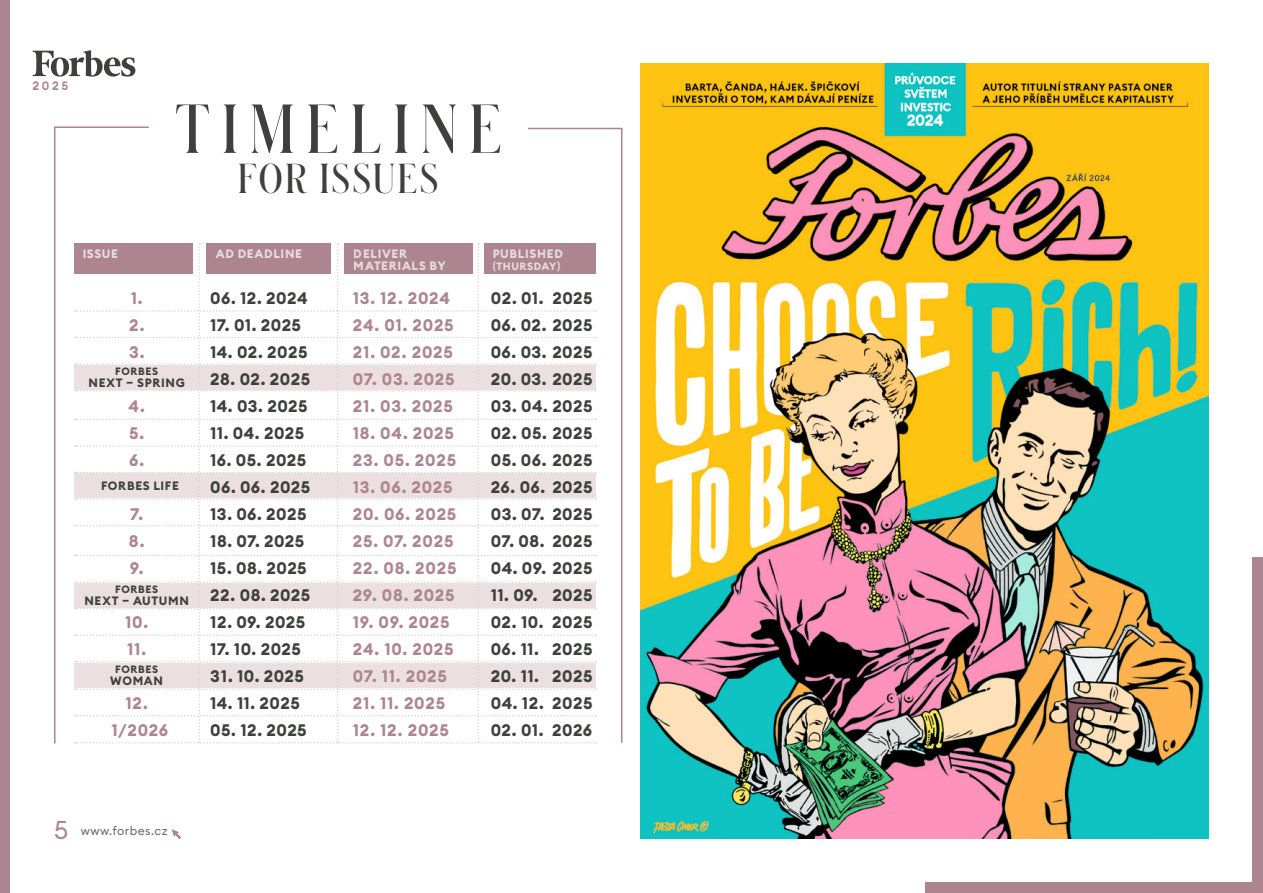
<style>
.page{position:relative;width:1263px;height:893px;background:#fff}
.page>*{position:absolute;margin:0;border:0;box-sizing:border-box;transform-origin:0 0}
.t1{font:600 64.5px "Schnyder Cond L";letter-spacing:.205em;color:#3e403e}
.t2{font:600 39px "Schnyder Cond L";letter-spacing:.08em;color:#3e403e}
.t3{font:700 16.5px "Euclid Circular B";letter-spacing:.025em;color:#3e403e}
.t4{font:700 16.5px/27px "Euclid Circular B";letter-spacing:.045em;color:#ad8591;text-align:justify}
.t5{font:700 12px/12px "Euclid Circular B";letter-spacing:.055em;color:#fff}
.t6{font:700 12px "Euclid Circular B";letter-spacing:.055em;color:#3e403e}
.t7{font:12px "Euclid Circular B";letter-spacing:.04em;color:#676868}
.t8{font:600 12px "Euclid Circular B";color:#ad8591}
.t9{font:700 10.5px "Euclid Circular B";letter-spacing:.06em;color:#3e403e}
.t10{font:700 10.5px "Euclid Circular B";letter-spacing:.06em;color:#fff}
.s1{font-size:25.5px;color:#ad8591}
</style>
<div class="page">
<div style="left:1252px;top:557px;width:11px;height:336px;background:#ad8591"></div>
<div style="left:926px;top:882px;width:337px;height:11px;background:#ad8591"></div>
<img style="left:640px;top:63px;width:569px;height:776px">
<svg style="left:150px;top:243px;width:376px;height:500px"></svg>
<div style="left:74px;top:243px;width:119px;height:31px;background:#ad8591"></div>
<div style="left:206px;top:243px;width:124px;height:31px;background:#ad8591"></div>
<div style="left:344px;top:243px;width:128px;height:31px;background:#ad8591"></div>
<div style="left:484px;top:243px;width:112px;height:31px;background:#ad8591"></div>
<svg style="left:526px;top:127px;width:97px;height:617px"></svg>
<svg style="left:54px;top:126px;width:96px;height:618px"></svg>
<svg style="left:33px;top:50px;width:102px;height:27px"></svg>
<svg style="left:171px;top:829px;width:10px;height:10px"></svg>
<div style="left:0;top:0;width:9px;height:893px;background:#ad8591"></div>
<p class="t8" style="left:33px;top:78px;width:37px">2025</p>
<h1 class="t1" style="left:175px;top:86px;width:327px">TIMELINE</h1>
<h2 class="t2" style="left:238px;top:153px;width:201px">FOR ISSUES</h2>
<p class="t5" style="left:82px;top:248px;width:37px">ISSUE</p>
<p class="t5" style="left:216px;top:248px;width:88px">AD DEADLINE</p>
<p class="t5" style="left:354px;top:248px;width:93px">DELIVER<br>MATERIALS BY</p>
<p class="t4" style="left:129px;top:285px;width:17px">1.<br>2.<br>3.</p>
<p class="t5" style="left:493px;top:248px;width:72px">PUBLISHED</p>
<p class="t10" style="left:493px;top:259px;width:69px">(THURSDAY)</p>
<p class="t3" style="left:210px;top:288px;width:99px">06. 12. 2024</p>
<p class="t4" style="left:353px;top:285px;width:99px">13. 12. 2024</p>
<p class="t3" style="left:491px;top:288px;width:103px">02. 01. 2025</p>
<p class="t3" style="left:210px;top:315px;width:92px">17. 01. 2025</p>
<p class="t4" style="left:353px;top:312px;width:102px">24. 01. 2025</p>
<p class="t3" style="left:491px;top:315px;width:103px">06. 02. 2025</p>
<p class="t3" style="left:210px;top:342px;width:99px">14. 02. 2025</p>
<p class="t4" style="left:353px;top:339px;width:102px">21. 02. 2025</p>
<p class="t3" style="left:491px;top:342px;width:103px">06. 03. 2025</p>
<p class="t3" style="left:210px;top:369px;width:101px">28. 02. 2025</p>
<p class="t4" style="left:353px;top:366px;width:103px">07. 03. 2025</p>
<p class="t3" style="left:491px;top:369px;width:103px">20. 03. 2025</p>
<p class="t3" style="left:210px;top:396px;width:99px">14. 03. 2025</p>
<p class="t4" style="left:353px;top:393px;width:102px">21. 03. 2025</p>
<p class="t3" style="left:491px;top:396px;width:103px">03. 04. 2025</p>
<p class="t3" style="left:210px;top:423px;width:95px">11. 04. 2025</p>
<p class="t4" style="left:353px;top:420px;width:103px">18. 04. 2025</p>
<p class="t3" style="left:491px;top:423px;width:103px">02. 05. 2025</p>
<p class="t3" style="left:210px;top:449px;width:97px">16. 05. 2025</p>
<p class="t4" style="left:353px;top:447px;width:105px">23. 05. 2025</p>
<p class="t3" style="left:491px;top:449px;width:103px">05. 06. 2025</p>
<p class="t3" style="left:210px;top:476px;width:101px">06. 06. 2025</p>
<p class="t4" style="left:353px;top:474px;width:101px">13. 06. 2025</p>
<p class="t3" style="left:491px;top:476px;width:103px">26. 06. 2025</p>
<p class="t3" style="left:210px;top:503px;width:98px">13. 06. 2025</p>
<p class="t4" style="left:353px;top:501px;width:105px">20. 06. 2025</p>
<p class="t3" style="left:491px;top:503px;width:103px">03. 07. 2025</p>
<p class="t3" style="left:210px;top:530px;width:96px">18. 07. 2025</p>
<p class="t4" style="left:353px;top:528px;width:102px">25. 07. 2025</p>
<p class="t3" style="left:491px;top:530px;width:103px">07. 08. 2025</p>
<p class="t3" style="left:210px;top:557px;width:98px">15. 08. 2025</p>
<p class="t4" style="left:353px;top:555px;width:105px">22. 08. 2025</p>
<p class="t3" style="left:491px;top:557px;width:103px">04. 09. 2025</p>
<p class="t3" style="left:210px;top:584px;width:102px">22. 08. 2025</p>
<p class="t4" style="left:353px;top:582px;width:103px">29. 08. 2025</p>
<p class="t3" style="left:491px;top:584px;width:103px">11. 09. 2025</p>
<p class="t3" style="left:210px;top:611px;width:96px">12. 09. 2025</p>
<p class="t4" style="left:353px;top:609px;width:98px">19. 09. 2025</p>
<p class="t3" style="left:491px;top:611px;width:103px">02. 10. 2025</p>
<p class="t3" style="left:210px;top:638px;width:92px">17. 10. 2025</p>
<p class="t4" style="left:353px;top:636px;width:102px">24. 10. 2025</p>
<p class="t3" style="left:491px;top:638px;width:103px">06. 11. 2025</p>
<p class="t3" style="left:210px;top:665px;width:95px">31. 10. 2025</p>
<p class="t4" style="left:353px;top:663px;width:96px">07. 11. 2025</p>
<p class="t3" style="left:491px;top:665px;width:103px">20. 11. 2025</p>
<p class="t3" style="left:210px;top:692px;width:91px">14. 11. 2025</p>
<p class="t4" style="left:353px;top:690px;width:94px">21. 11. 2025</p>
<p class="t3" style="left:491px;top:692px;width:103px">04. 12. 2025</p>
<p class="t9" style="left:115px;top:365px;width:44px">FORBES</p>
<p class="t6" style="left:89px;top:375px;width:98px">NEXT – SPRING</p>
<p class="t4" style="left:129px;top:393px;width:18px">4.<br>5.<br>6.</p>
<p class="t6" style="left:101px;top:478px;width:79px">FORBES LIFE</p>
<p class="t4" style="left:129px;top:501px;width:17px">7.<br>8.<br>9.</p>
<p class="t9" style="left:115px;top:583px;width:44px">FORBES</p>
<p class="t6" style="left:84px;top:593px;width:106px">NEXT – AUTUMN</p>
<p class="t4" style="left:125px;top:609px;width:25px">10.<br>11.</p>
<p class="t9" style="left:115px;top:663px;width:44px">FORBES</p>
<p class="t6" style="left:110px;top:673px;width:54px">WOMAN</p>
<p class="t4" style="left:125px;top:690px;width:24px">12.</p>
<p class="t4" style="left:112px;top:717px;width:58px">1/2026</p>
<p class="t3" style="left:210px;top:719px;width:98px">05. 12. 2025</p>
<p class="t4" style="left:353px;top:717px;width:98px">12. 12. 2025</p>
<p class="t3" style="left:491px;top:719px;width:103px">02. 01. 2026</p>
<p class="t7" style="left:54px;top:823px;width:115px"><span class="s1">5</span> www.forbes.cz</p>
</div>
